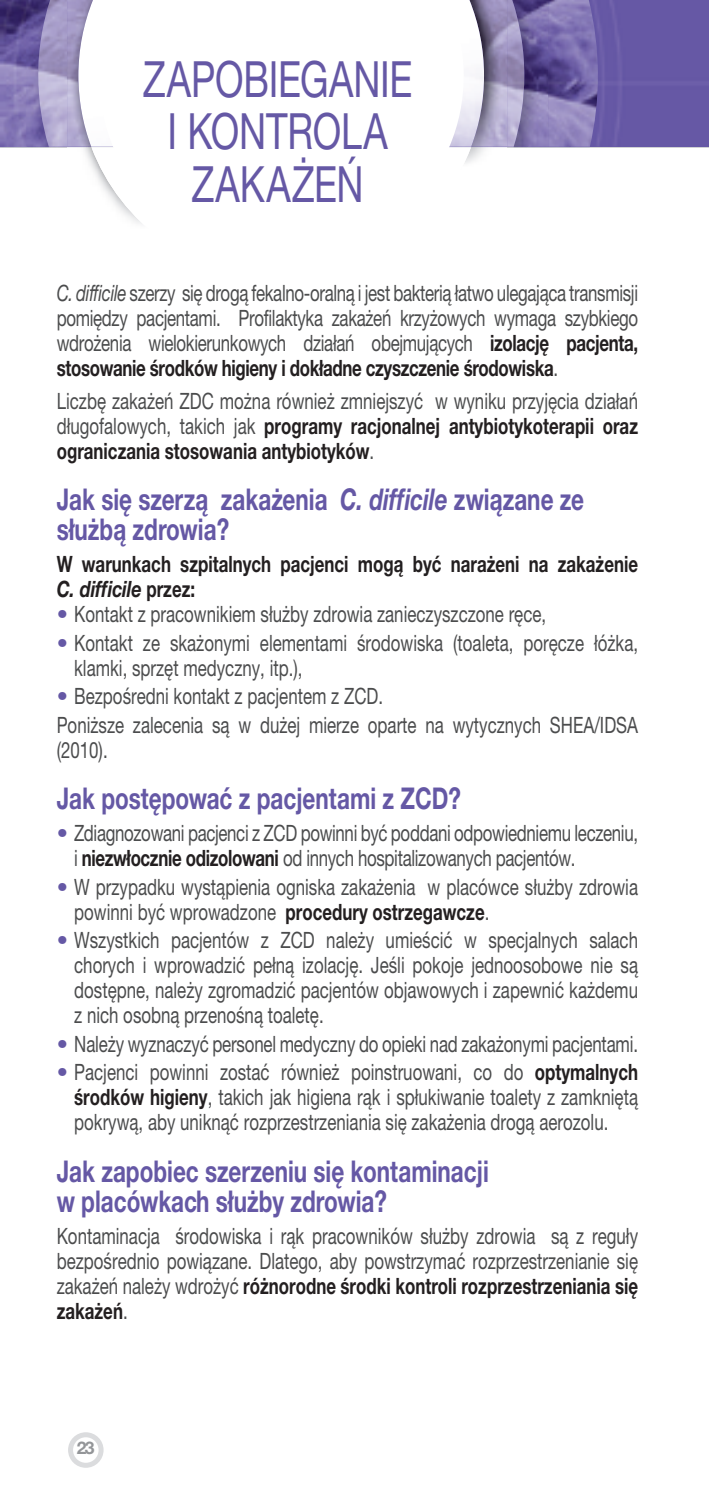
<style>
.page{position:relative;width:709px;height:1489px;background:#fff}
.page>*{position:absolute;margin:0;border:0;box-sizing:border-box;transform-origin:0 0}
.t1{font:50px/52.5px "Helvetica Neue CE";letter-spacing:-.005em;color:#6558a5;text-align:center;scale:.75 1}
.t2{font:700 30px/30px "Helvetica Neue CE";color:#6558a5;scale:.75 1}
.t3{font:22.5px/25px "Helvetica Neue CE";color:#4b4c4d;text-align:justify;scale:.75 1}
.t4{font:22.5px/25px "Helvetica Neue CE";letter-spacing:-.02em;color:#4b4c4d;scale:.75 1}
.t5{font:700 22.5px/25px "Helvetica Neue CE";color:#231f20;scale:.75 1}
.t6{font:700 17.5px "Helvetica Neue CE";color:#939598}
.s1{font-style:italic}
.s2{font-weight:700;color:#231f20}
.s3{color:#6558a5}
</style>
<div class="page">
<img style="left:0;top:146px;width:590px;height:2px">
<img style="left:49px;top:146px;width:499px;height:2px">
<svg style="left:26px;top:146px;width:23px;height:2px"></svg>
<img style="left:49px;top:146px;width:464px;height:1px">
<img style="left:67px;top:146px;width:440px;height:20px">
<img style="left:91px;top:146px;width:380px;height:35px">
<div style="left:598px;top:0;width:111px;height:146px;background:#6658a5"></div>
<img style="left:524px;top:0;width:74px;height:146px">
<img style="left:0;top:0;width:38px;height:146px">
<img style="left:484px;top:0;width:40px;height:146px">
<img style="left:38px;top:0;width:40px;height:146px">
<img style="left:464px;top:0;width:20px;height:146px">
<img style="left:78px;top:0;width:15px;height:146px">
<svg style="left:99px;top:97px;width:365px;height:127px"></svg>
<svg style="left:68px;top:1432px;width:36px;height:35px"></svg>
<h1 class="t1" style="left:143px;top:53px;width:361px">ZAPOBIEGANIE<br>I KONTROLA<br>ZAKAŻEŃ</h1>
<p class="t3" style="left:57px;top:281px;width:776px"><span class="s1">C. difficile</span> szerzy się drogą fekalno-oralną i jest bakterią łatwo ulegająca transmisji pomiędzy pacjentami. Profilaktyka zakażeń krzyżowych wymaga szybkiego wdrożenia wielokierunkowych działań obejmujących <span class="s2">izolację pacjenta, stosowanie środków higieny i dokładne czyszczenie środowiska</span>.</p>
<p class="t3" style="left:57px;top:388px;width:776px">Liczbę zakażeń ZDC można również zmniejszyć w wyniku przyjęcia działań długofalowych, takich jak <span class="s2">programy racjonalnej antybiotykoterapii oraz ograniczania stosowania antybiotyków</span>.</p>
<h2 class="t2" style="left:57px;top:484px;width:704px">Jak się szerzą zakażenia <span class="s1">C. difficile</span> związane ze służbą zdrowia?</h2>
<p class="t5" style="left:57px;top:551px;width:776px">W warunkach szpitalnych pacjenci mogą być narażeni na zakażenie<br><span class="s1">C. difficile</span> przez:</p>
<p class="t3" style="left:57px;top:601px;width:654px"><span class="s3">•</span> Kontakt z pracownikiem służby zdrowia zanieczyszczone ręce,</p>
<p class="t3" style="left:74px;top:630px;width:753px;text-indent:-18px"><span class="s3">•</span> Kontakt ze skażonymi elementami środowiska (toaleta, poręcze łóżka, klamki, sprzęt medyczny, itp.),</p>
<p class="t3" style="left:57px;top:682px;width:776px;line-height:28.5px"><span class="s3">•</span> Bezpośredni kontakt z pacjentem z ZCD.<br>Poniższe zalecenia są w dużej mierze oparte na wytycznych SHEA/IDSA</p>
<p class="t3" style="left:57px;top:737px;width:69px">(2010).</p>
<h2 class="t2" style="left:57px;top:783px;width:540px">Jak postępować z pacjentami z ZCD?</h2>
<p class="t4" style="left:74px;top:820px;width:753px;text-indent:-17px"><span class="s3">•</span> Zdiagnozowani pacjenci z ZCD powinni być poddani odpowiedniemu leczeniu, i <span class="s2">niezwłocznie odizolowani</span> od innych hospitalizowanych pacjentów.</p>
<p class="t3" style="left:74px;top:874px;width:753px;text-indent:-18px"><span class="s3">•</span> W przypadku wystąpienia ogniska zakażenia w placówce służby zdrowia powinni być wprowadzone <span class="s2">procedury ostrzegawcze</span>.</p>
<p class="t3" style="left:74px;top:927px;width:753px;text-indent:-18px"><span class="s3">•</span> Wszystkich pacjentów z ZCD należy umieścić w specjalnych salach chorych i wprowadzić pełną izolację. Jeśli pokoje jednoosobowe nie są dostępne, należy zgromadzić pacjentów objawowych i zapewnić każdemu z nich osobną przenośną toaletę.</p>
<p class="t3" style="left:57px;top:1031px;width:776px"><span class="s3">•</span> Należy wyznaczyć personel medyczny do opieki nad zakażonymi pacjentami.</p>
<p class="t3" style="left:74px;top:1060px;width:753px;text-indent:-18px"><span class="s3">•</span> Pacjenci powinni zostać również poinstruowani, co do <span class="s2">optymalnych środków higieny</span>, takich jak higiena rąk i spłukiwanie toalety z zamkniętą pokrywą, aby uniknąć rozprzestrzeniania się zakażenia drogą aerozolu.</p>
<h2 class="t2" style="left:57px;top:1156px;width:577px">Jak zapobiec szerzeniu się kontaminacji w placówkach służby zdrowia?</h2>
<p class="t3" style="left:57px;top:1223px;width:776px">Kontaminacja środowiska i rąk pracowników służby zdrowia są z reguły bezpośrednio powiązane. Dlatego, aby powstrzymać rozprzestrzenianie się zakażeń należy wdrożyć <span class="s2">różnorodne środki kontroli rozprzestrzeniania się zakażeń</span>.</p>
<p class="t6" style="left:77px;top:1436px;width:19px">23</p>
</div>
